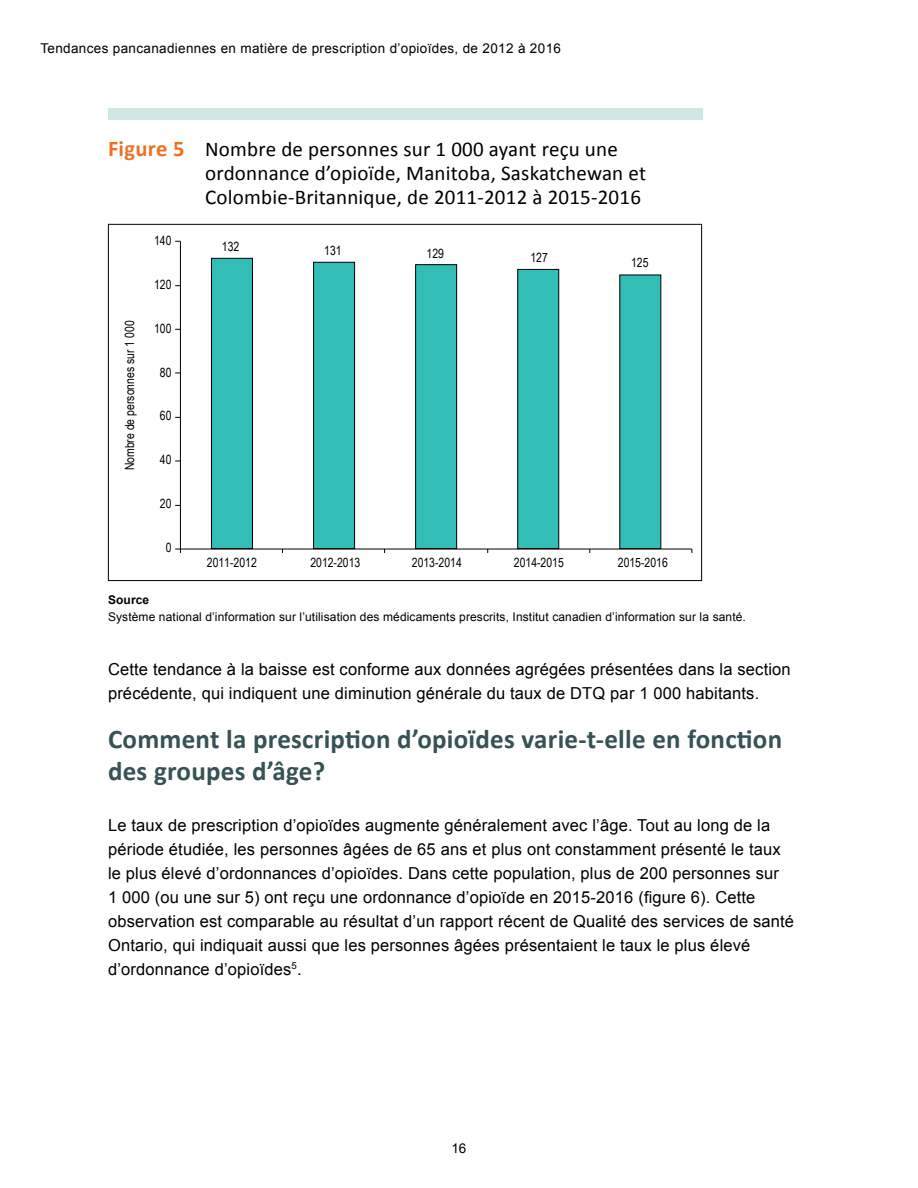
<style>
.page{position:relative;width:918px;height:1188px;background:#fff}
.page>*{position:absolute;margin:0;border:0;box-sizing:border-box;transform-origin:0 0}
.t1{font:700 27px/31.5px "Calibri";letter-spacing:.01em;color:#365254}
.t2{font:21px/24px "Calibri";letter-spacing:.01em;color:#000}
.t3{font:16.5px/24px "Arial";letter-spacing:.01em;color:#000}
.t4{font:13.5px "Arial";letter-spacing:.025em;color:#000}
.t5{font:12.75px "Arial Narrow";color:#000}
.t6{font:12px "Arial";letter-spacing:.01em;color:#000}
.t7{font:700 12px "Arial";letter-spacing:.01em;color:#000}
.s1{font-weight:700;font-size:22.5px;color:#ed7024}
</style>
<div class="page">
<div style="left:108px;top:108px;width:595px;height:12px;background:#cfe8e3"></div>
<svg style="left:211px;top:258px;width:451px;height:291px"></svg>
<hr style="left:180px;top:241px;width:1px;height:308px;background:#000">
<hr style="left:180px;top:549px;width:512px;height:1px;background:#000">
<svg style="left:175px;top:549px;width:6px;height:4px"></svg>
<p class="t4" style="left:40px;top:39px;width:522px">Tendances pancanadiennes en matière de prescription d’opioïdes, de 2012 à 2016</p>
<p class="t2" style="left:205px;top:137px;width:442px;text-indent:-97px"><span class="s1">Figure 5</span> Nombre de personnes sur 1 000 ayant reçu une ordonnance d’opioïde, Manitoba, Saskatchewan et<br>Colombie-Britannique, de 2011-2012 à 2015-2016</p>
<p class="t5" style="left:222px;top:238px;width:19px">132</p>
<p class="t5" style="left:324px;top:241px;width:19px">131</p>
<p class="t5" style="left:427px;top:244px;width:19px">129</p>
<p class="t5" style="left:530px;top:248px;width:19px">127</p>
<p class="t5" style="left:631px;top:254px;width:19px">125</p>
<p class="t5" style="left:154px;top:231px;width:19px">140</p>
<p class="t5" style="left:120px;top:470px;width:151px;rotate:-90deg">Nombre de personnes sur 1 000</p>
<p class="t5" style="left:154px;top:275px;width:19px">120</p>
<p class="t5" style="left:154px;top:319px;width:19px">100</p>
<p class="t5" style="left:160px;top:363px;width:13px">80</p>
<p class="t5" style="left:160px;top:407px;width:13px">60</p>
<p class="t5" style="left:160px;top:451px;width:13px">40</p>
<p class="t5" style="left:160px;top:495px;width:13px">20</p>
<p class="t5" style="left:166px;top:538px;width:7px">0</p>
<p class="t5" style="left:207px;top:553px;width:51px">2011-2012</p>
<p class="t5" style="left:310px;top:553px;width:51px">2012-2013</p>
<p class="t5" style="left:412px;top:553px;width:51px">2013-2014</p>
<p class="t5" style="left:514px;top:553px;width:51px">2014-2015</p>
<p class="t5" style="left:618px;top:553px;width:51px">2015-2016</p>
<p class="t7" style="left:108px;top:592px;width:43px">Source</p>
<p class="t6" style="left:108px;top:608px;width:639px">Système national d’information sur l’utilisation des médicaments prescrits, Institut canadien d’information sur la santé.</p>
<p class="t3" style="left:108px;top:657px;width:684px">Cette tendance à la baisse est conforme aux données agrégées présentées dans la section précédente, qui indiquent une diminution générale du taux de DTQ par 1 000 habitants.</p>
<h4 class="t1" style="left:108px;top:723px;width:676px">Comment la prescription d’opioïdes varie-t-elle en fonction des groupes d’âge?</h4>
<p class="t3" style="left:108px;top:813px;width:688px">Le taux de prescription d’opioïdes augmente généralement avec l’âge. Tout au long de la période étudiée, les personnes âgées de 65 ans et plus ont constamment présenté le taux le plus élevé d’ordonnances d’opioïdes. Dans cette population, plus de 200 personnes sur<br>1 000 (ou une sur 5) ont reçu une ordonnance d’opioïde en 2015-2016 (figure 6). Cette observation est comparable au résultat d’un rapport récent de Qualité des services de santé Ontario, qui indiquait aussi que les personnes âgées présentaient le taux le plus élevé d’ordonnance d’opioïdes<sup>5</sup>.</p>
<p class="t4" style="left:451px;top:1139px;width:17px">16</p>
</div>
